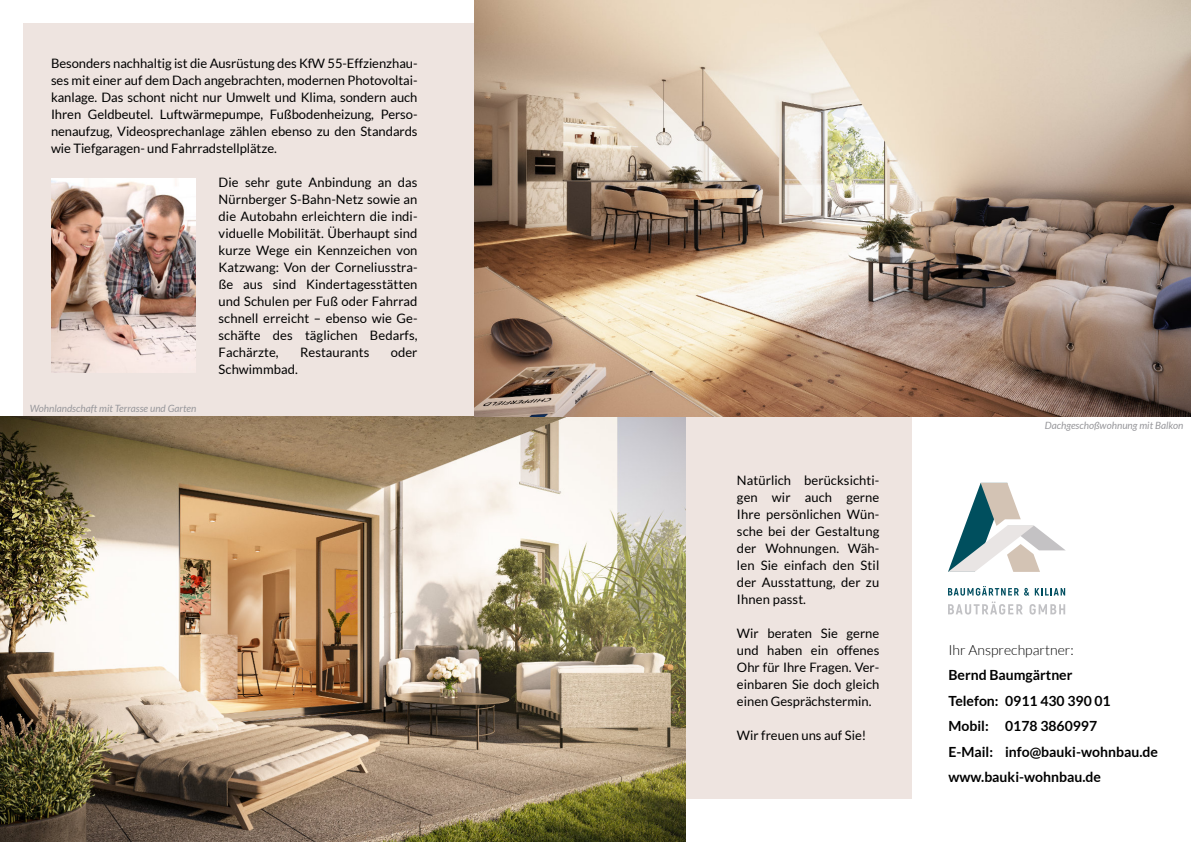
<style>
.page{position:relative;width:1191px;height:842px;background:#fff}
.page>*{position:absolute;margin:0;border:0;box-sizing:border-box;transform-origin:0 0}
.t1{font:700 14px/25.5px "Lato";color:#000}
.t2{font:300 14px "Lato";color:#000}
.t3{font:13px/17px "Lato";letter-spacing:.005em;color:#000;text-align:justify}
.t4{font:italic 10px "Lato";color:#97979b}
</style>
<div class="page">
<div style="left:23px;top:23px;width:572px;height:796px;background:#eee4e0"></div>
<div style="left:590px;top:23px;width:321px;height:775px;background:#eee4e0"></div>
<img style="left:0;top:417px;width:685px;height:425px">
<img style="left:475px;top:0;width:716px;height:417px">
<svg style="left:948px;top:586px;width:117px;height:28px"></svg>
<svg style="left:948px;top:483px;width:117px;height:89px"></svg>
<img style="left:51px;top:178px;width:145px;height:195px">
<p class="t3" style="left:51px;top:56px;width:368px">Besonders nachhaltig ist die Ausrüstung des KfW 55-Effzienzhau&shy;ses mit einer auf dem Dach angebrachten, modernen Photovoltai&shy;kanlage. Das schont nicht nur Umwelt und Klima, sondern auch Ihren Geldbeutel. Luftwärmepumpe, Fußbodenheizung, Perso&shy;nenaufzug, Videosprechanlage zählen ebenso zu den Standards wie Tiefgaragen- und Fahrradstellplätze.</p>
<p class="t3" style="left:219px;top:175px;width:200px">Die sehr gute Anbindung an das Nürnberger S-Bahn-Netz sowie an die Autobahn erleichtern die indi&shy;viduelle Mobilität. Überhaupt sind kurze Wege ein Kennzeichen von Katzwang: Von der Corneliusstra&shy;ße aus sind Kindertagesstätten und Schulen per Fuß oder Fahrrad schnell erreicht – ebenso wie Ge&shy;schäfte des täglichen Bedarfs, Fachärzte,</p>
<p class="t3" style="left:300px;top:345px;width:71px">Restaurants</p>
<p class="t3" style="left:391px;top:345px;width:28px">oder</p>
<p class="t4" style="left:30px;top:404px;width:168px">Wohnlandschaft mit Terrasse und Garten</p>
<p class="t3" style="left:219px;top:362px;width:81px">Schwimmbad.</p>
<p class="t3" style="left:737px;top:472px;width:144px">Natürlich berücksichti&shy;gen wir auch gerne Ihre persönlichen Wün&shy;sche bei der Gestaltung der Wohnungen. Wäh&shy;len Sie einfach den Stil der Ausstattung, der zu Ihnen passt.</p>
<p class="t3" style="left:737px;top:625px;width:144px">Wir beraten Sie gerne und haben ein offenes Ohr für Ihre Fragen. Ver&shy;einbaren Sie doch gleich einen Gesprächstermin.</p>
<p class="t3" style="left:737px;top:727px;width:131px">Wir freuen uns auf Sie!</p>
<p class="t4" style="left:1044px;top:421px;width:140px">Dachgeschoßwohnung mit Balkon</p>
<p class="t2" style="left:948px;top:643px;width:127px">Ihr Ansprechpartner:</p>
<p class="t1" style="left:948px;top:663px;width:211px">Bernd Baumgärtner<br>Telefon: 0911 430 390 01<br>Mobil: 0178 3860997<br>E-Mail: info@bauki-wohnbau.de www.bauki-wohnbau.de</p>
</div>
